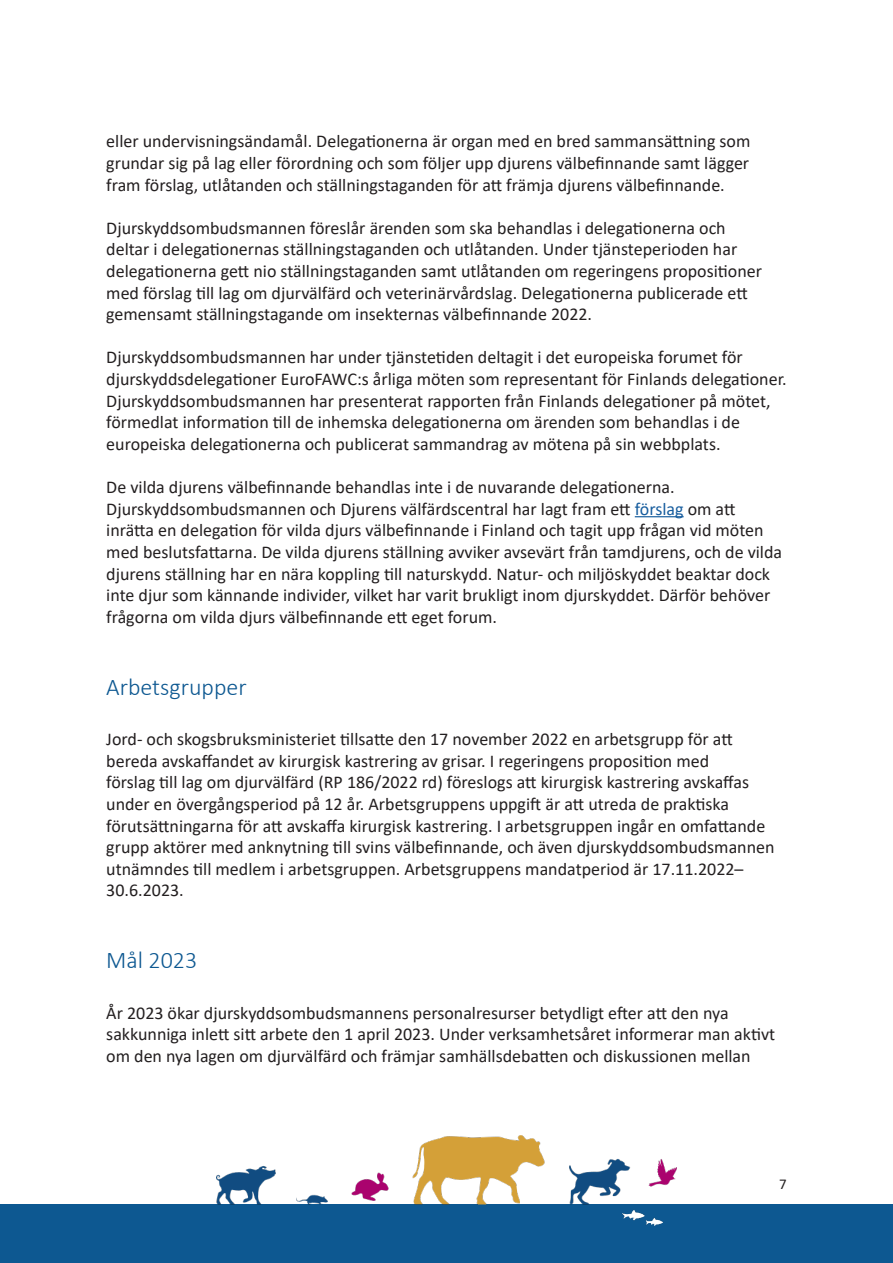
<style>
.page{position:relative;width:893px;height:1263px;background:#fff}
.page>*{position:absolute;margin:0;border:0;box-sizing:border-box;transform-origin:0 0}
.otsikko2{font:300 24px "Calibri";color:#0d5891}
.t1{font:18px/21.6px "Calibri";color:#231f20}
.t2{font:15px "Calibri";color:#231f20}
.s1{color:#175d9e}
</style>
<div class="page">
<div style="left:0;top:1204px;width:893px;height:59px;background:#0d5891"></div>
<img style="left:217px;top:1135px;width:459px;height:90px">
<hr style="left:635px;top:516px;width:49px;height:1px;background:#175d9e">
<p class="t1" style="left:106px;top:130px;width:646px;text-align:justify">eller undervisningsändamål. Delegationerna är organ med en bred sammansättning som grundar sig på lag eller förordning och som följer upp djurens välbefinnande samt lägger fram förslag, utlåtanden och ställningstaganden för att främja djurens välbefinnande.</p>
<p class="t1" style="left:106px;top:217px;width:657px">Djurskyddsombudsmannen föreslår ärenden som ska behandlas i delegationerna och deltar i delegationernas ställningstaganden och utlåtanden. Under tjänsteperioden har delegationerna gett nio ställningstaganden samt utlåtanden om regeringens propositioner med förslag till lag om djurvälfärd och veterinärvårdslag. Delegationerna publicerade ett gemensamt ställningstagande om insekternas välbefinnande 2022.</p>
<p class="t1" style="left:106px;top:346px;width:682px">Djurskyddsombudsmannen har under tjänstetiden deltagit i det europeiska forumet för djurskyddsdelegationer EuroFAWC:s årliga möten som representant för Finlands delegationer.<br>Djurskyddsombudsmannen har presenterat rapporten från Finlands delegationer på mötet, förmedlat information till de inhemska delegationerna om ärenden som behandlas i de europeiska delegationerna och publicerat sammandrag av mötena på sin webbplats.</p>
<p class="t1" style="left:106px;top:476px;width:677px">De vilda djurens välbefinnande behandlas inte i de nuvarande delegationerna.<br>Djurskyddsombudsmannen och Djurens välfärdscentral har lagt fram ett <span class="s1">förslag</span> om att inrätta en delegation för vilda djurs välbefinnande i Finland och tagit upp frågan vid möten med beslutsfattarna. De vilda djurens ställning avviker avsevärt från tamdjurens, och de vilda djurens ställning har en nära koppling till naturskydd. Natur- och miljöskyddet beaktar dock inte djur som kännande individer, vilket har varit brukligt inom djurskyddet. Därför behöver frågorna om vilda djurs välbefinnande ett eget forum.</p>
<p class="otsikko2" style="left:106px;top:672px;width:142px">Arbetsgrupper</p>
<p class="t1" style="left:106px;top:728px;width:670px">Jord- och skogsbruksministeriet tillsatte den 17 november 2022 en arbetsgrupp för att bereda avskaffandet av kirurgisk kastrering av grisar. I regeringens proposition med<br>förslag till lag om djurvälfärd (RP 186/2022 rd) föreslogs att kirurgisk kastrering avskaffas under en övergångsperiod på 12 år. Arbetsgruppens uppgift är att utreda de praktiska förutsättningarna för att avskaffa kirurgisk kastrering. I arbetsgruppen ingår en omfattande grupp aktörer med anknytning till svins välbefinnande, och även djurskyddsombudsmannen utnämndes till medlem i arbetsgruppen. Arbetsgruppens mandatperiod är 17.11.2022– 30.6.2023.</p>
<p class="otsikko2" style="left:106px;top:945px;width:92px">Mål 2023</p>
<p class="t1" style="left:106px;top:1001px;width:670px">År 2023 ökar djurskyddsombudsmannens personalresurser betydligt efter att den nya sakkunniga inlett sitt arbete den 1 april 2023. Under verksamhetsåret informerar man aktivt om den nya lagen om djurvälfärd och främjar samhällsdebatten och diskussionen mellan</p>
<p class="t2" style="left:779px;top:1174px;width:9px">7</p>
</div>
